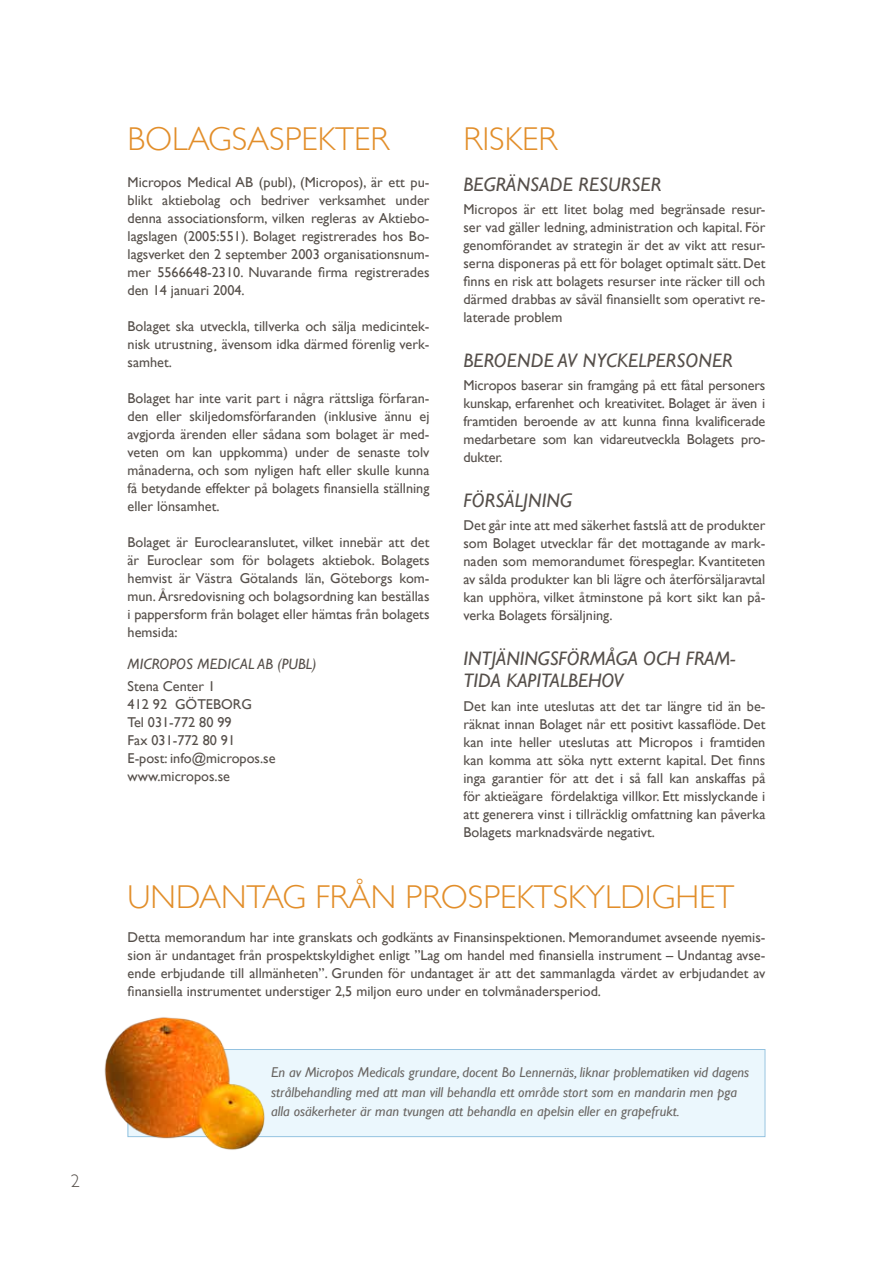
<style>
.page{position:relative;width:893px;height:1263px;background:#fff}
.page>*{position:absolute;margin:0;border:0;box-sizing:border-box;transform-origin:0 0}
.t1{font:300 33px "Gill Sans";color:#e28e2a}
.t2{font:italic 19.5px/22.5px "Gill Sans";letter-spacing:.01em;color:#554f4a}
.t3{font:300 18px "Gill Sans";color:#554f4a}
.t4{font:italic 15px "Gill Sans";letter-spacing:.005em;color:#554f4a}
.t5{font:14.25px/18px "Gill Sans";color:#554f4a;text-align:justify}
.t6{font:italic 14.25px/19.5px "Gill Sans";color:#696562}
</style>
<div class="page">
<div style="left:128px;top:1049px;width:637px;height:88px;background:#e7f5fd"></div>
<img style="left:104px;top:1017px;width:214px;height:133px">
<p class="t3" style="left:71px;top:1170px;width:10px">2</p>
<h1 class="t1" style="left:128px;top:120px;width:261px">BOLAGSASPEKTER</h1>
<p class="t5" style="left:128px;top:173px;width:303px">Micropos Medical AB (publ), (Micropos), är ett pu&shy;blikt aktiebolag och bedriver verksamhet under denna associationsform, vilken regleras av Aktiebo&shy;lagslagen (2005:551). Bolaget registrerades hos Bo&shy;lagsverket den 2 september 2003 organisationsnum&shy;mer 5566648-2310. Nuvarande firma registrerades den 14 januari 2004.</p>
<p class="t5" style="left:128px;top:317px;width:303px">Bolaget ska utveckla, tillverka och sälja medicintek&shy;nisk utrustning¸ ävensom idka därmed förenlig verk&shy;samhet.</p>
<p class="t5" style="left:128px;top:389px;width:303px">Bolaget har inte varit part i några rättsliga förfaran&shy;den eller skiljedomsförfaranden (inklusive ännu ej avgjorda ärenden eller sådana som bolaget är med&shy;veten om kan uppkomma) under de senaste tolv månaderna, och som nyligen haft eller skulle kunna få betydande effekter på bolagets finansiella ställning eller lönsamhet.</p>
<p class="t5" style="left:128px;top:533px;width:303px">Bolaget är Euroclearanslutet, vilket innebär att det är Euroclear som för bolagets aktiebok. Bolagets hemvist är Västra Götalands län, Göteborgs kom&shy;mun. Årsredovisning och bolagsordning kan beställas i pappersform från bolaget eller hämtas från bolagets hemsida:</p>
<p class="t4" style="left:128px;top:656px;width:191px">Micropos Medical AB (publ)</p>
<p class="t5" style="left:128px;top:677px;width:149px;text-align:left">Stena Center 1<br>412 92 GÖTEBORG<br>Tel 031-772 80 99<br>Fax 031-772 80 91<br>E-post: info@micropos.se www.micropos.se</p>
<h1 class="t1" style="left:463px;top:120px;width:93px">RISKER</h1>
<h2 class="t2" style="left:463px;top:173px;width:199px">Begränsade resurser</h2>
<p class="t5" style="left:463px;top:200px;width:303px">Micropos är ett litet bolag med begränsade resur&shy;ser vad gäller ledning, administration och kapital. För genomförandet av strategin är det av vikt att resur&shy;serna disponeras på ett för bolaget optimalt sätt. Det finns en risk att bolagets resurser inte räcker till och därmed drabbas av såväl finansiellt som operativt re&shy;laterade problem</p>
<h2 class="t2" style="left:463px;top:349px;width:271px">Beroende av nyckelpersoner</h2>
<p class="t5" style="left:463px;top:376px;width:303px">Micropos baserar sin framgång på ett fåtal personers kunskap, erfarenhet och kreativitet. Bolaget är även i framtiden beroende av att kunna finna kvalificerade medarbetare som kan vidareutveckla Bolagets pro&shy;dukter.</p>
<h2 class="t2" style="left:463px;top:489px;width:110px">Försäljning</h2>
<p class="t5" style="left:463px;top:516px;width:303px">Det går inte att med säkerhet fastslå att de produkter som Bolaget utvecklar får det mottagande av mark&shy;naden som memorandumet förespeglar. Kvantiteten av sålda produkter kan bli lägre och återförsäljaravtal kan upphöra, vilket åtminstone på kort sikt kan på&shy;verka Bolagets försäljning.</p>
<h2 class="t2" style="left:463px;top:647px;width:273px">Intjäningsförmåga och fram&shy;tida kapitalbehov</h2>
<p class="t5" style="left:463px;top:697px;width:303px">Det kan inte uteslutas att det tar längre tid än be&shy;räknat innan Bolaget når ett positivt kassaflöde. Det kan inte heller uteslutas att Micropos i framtiden kan komma att söka nytt externt kapital. Det finns inga garantier för att det i så fall kan anskaffas på för aktieägare fördelaktiga villkor. Ett misslyckande i att generera vinst i tillräcklig omfattning kan påverka Bolagets marknadsvärde negativt.</p>
<h1 class="t1" style="left:128px;top:878px;width:374px">UNDANTAG FRÅN PROSPEKT</h1>
<h1 class="t1" style="left:553px;top:878px;width:164px">SKYLDIGHET</h1>
<p class="t5" style="left:128px;top:928px;width:639px">Detta memorandum har inte granskats och godkänts av Finansinspektionen. Memorandumet avseende nyemis&shy;sion är undantaget från prospektskyldighet enligt ”Lag om handel med finansiella instrument – Undantag avse&shy;ende erbjudande till allmänheten”. Grunden för undantaget är att det sammanlagda värdet av erbjudandet av finansiella instrumentet understiger 2,5 miljon euro under en tolvmånadersperiod.</p>
<p class="t6" style="left:271px;top:1062px;width:480px">En av Micropos Medicals grundare, docent Bo Lennernäs, liknar problematiken vid dagens strålbehandling med att man vill behandla ett område stort som en mandarin men pga alla osäkerheter är man tvungen att behandla en apelsin eller en grapefrukt.</p>
</div>
